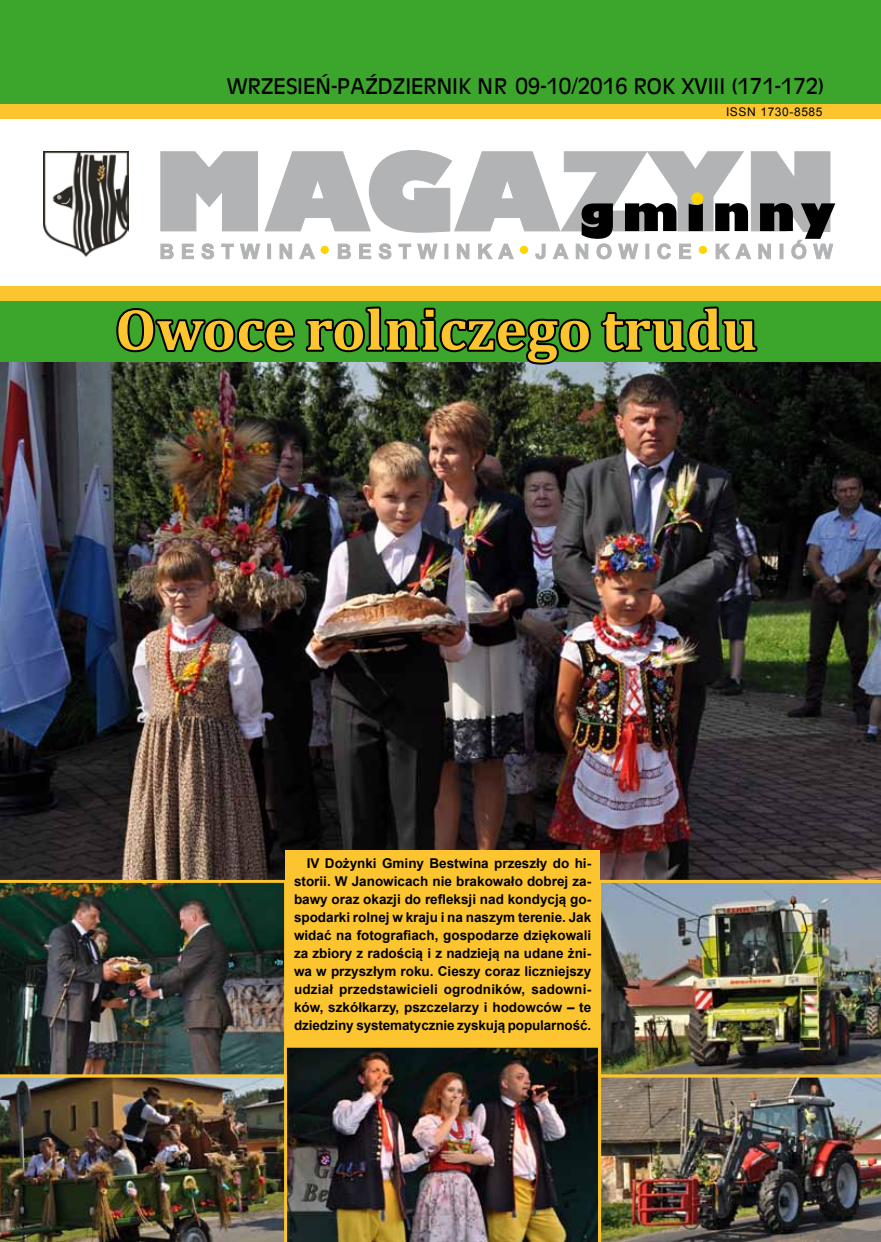
<style>
.page{position:relative;width:881px;height:1242px;background:#fff}
.page>*{position:absolute;margin:0;border:0;box-sizing:border-box;transform-origin:0 0}
.t1{font:700 58.8px "Cambria";letter-spacing:.005em;color:#fcc52f}
.t2{font:21px "Antique Olive";color:#000}
.t3{font:700 13.5px/18px "Arial";letter-spacing:-.01em;color:#000;text-align:justify}
.t4{font:12px "Arial";letter-spacing:.05em;color:#000}
</style>
<div class="page">
<div style="left:0;top:0;width:880px;height:1242px;background:#3ca52b"></div>
<img style="left:0;top:362px;width:880px;height:518px">
<div style="left:285px;top:850px;width:314px;height:196px;background:#fcc52f"></div>
<svg style="left:114px;top:306px;width:645px;height:61px"></svg>
<img style="left:0;top:880px;width:285px;height:194px">
<img style="left:284px;top:1044px;width:314px;height:198px">
<img style="left:598px;top:880px;width:282px;height:194px">
<img style="left:598px;top:1074px;width:282px;height:168px">
<img style="left:0;top:1074px;width:287px;height:168px">
<div style="left:0;top:112px;width:880px;height:181px;background:#fff"></div>
<div style="left:0;top:105px;width:880px;height:14px;background:#fcc52f"></div>
<img style="left:43px;top:151px;width:86px;height:106px">
<svg style="left:160px;top:151px;width:675px;height:108px"></svg>
<div style="left:0;top:286px;width:880px;height:15px;background:#fcc52f"></div>
<h2 class="t2" style="left:227px;top:73px;width:598px">WRZESIEŃ-PAŹDZIERNIK NR 09-10/2016 ROK XVIII (171-172)</h2>
<p class="t4" style="left:725px;top:104px;width:98px">ISSN 1730-8585</p>
<h1 class="t1" style="left:115px;top:288px;width:643px">Owoce rolniczego trudu</h1>
<p class="t3" style="left:294px;top:855px;width:298px;text-indent:13px">IV Dożynki Gminy Bestwina przeszły do hi&shy;storii. W Janowicach nie brakowało dobrej za&shy;bawy oraz okazji do refleksji nad kondycją go&shy;spodarki rolnej w kraju i na naszym terenie. Jak widać na fotografiach, gospodarze dziękowali za zbiory z radością i z nadzieją na udane żni&shy;wa w przyszłym roku. Cieszy coraz liczniejszy udział przedstawicieli ogrodników, sadowni&shy;ków, szkółkarzy, pszczelarzy i hodowców – te dziedziny systematycznie zyskują popularność.</p>
</div>
